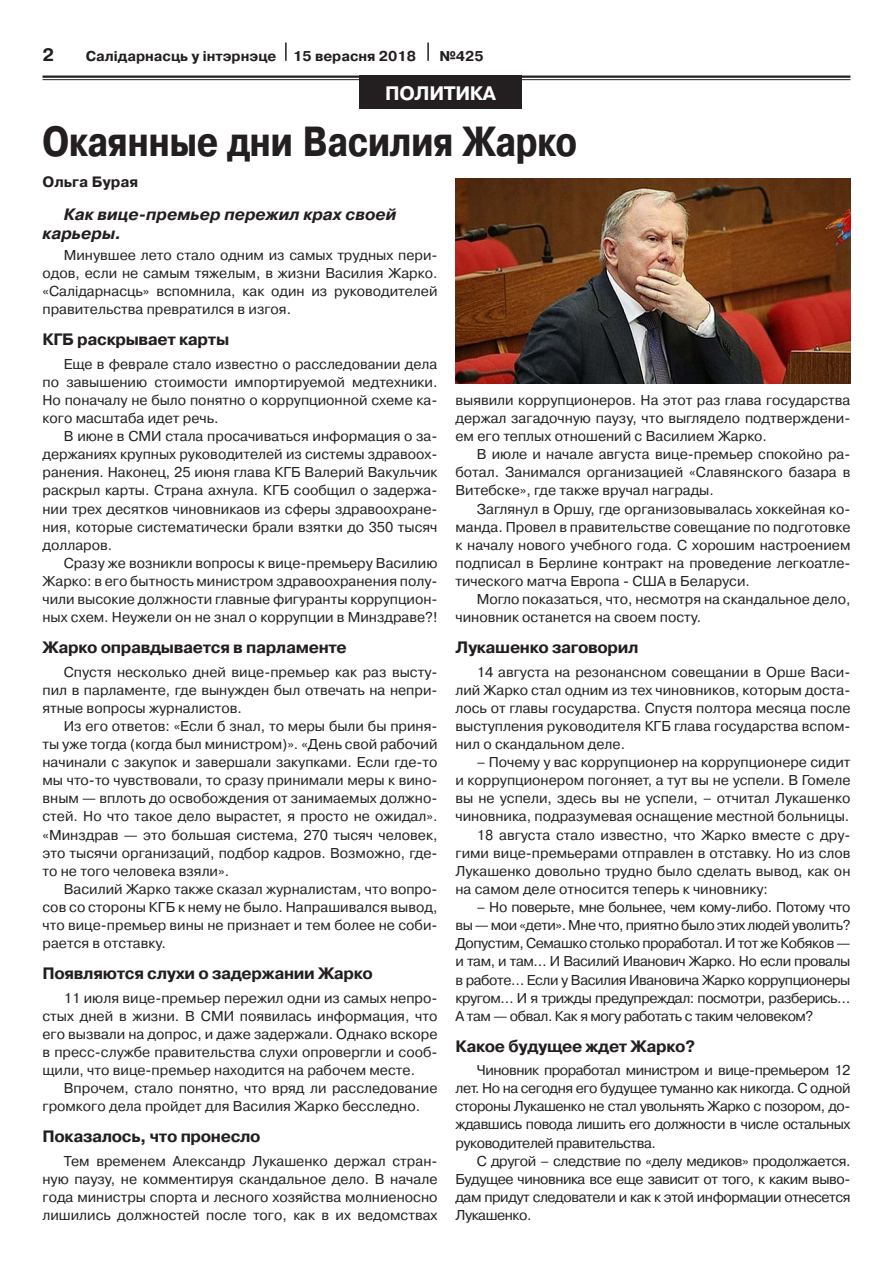
<style>
.page{position:relative;width:893px;height:1263px;background:#fff}
.page>*{position:absolute;margin:0;border:0;box-sizing:border-box;transform-origin:0 0}
.t1{font:700 42px "Pragmatica Cond C";color:#231f20}
.t2{font:700 19.5px "Pragmatica C";letter-spacing:-.02em;color:#fff}
.t3{font:700 18px "Pragmatica C";color:#231f20}
.t4{font:700 16.5px "Pragmatica C";letter-spacing:-.02em;color:#231f20}
.t5{font:italic 700 16.5px/19.5px "Pragmatica C";color:#231f20}
.t6{font:700 15px "Pragmatica C";color:#231f20}
.t7{font:14.25px/18.1px "Pragmatica C";color:#231f20;text-align:justify}
.t8{font:700 14.25px "Pragmatica C";color:#231f20}
</style>
<div class="page">
<hr style="left:43px;top:76px;width:807px;height:2px;background:#231f20">
<hr style="left:43px;top:79px;width:807px;height:1px;background:#231f20">
<svg style="left:285px;top:43px;width:2px;height:18px"></svg>
<svg style="left:427px;top:43px;width:2px;height:18px"></svg>
<div style="left:360px;top:76px;width:162px;height:33px;background:#231f20"></div>
<img style="left:455px;top:179px;width:395px;height:204px">
<p class="t3" style="left:43px;top:44px;width:13px">2</p>
<p class="t8" style="left:86px;top:48px;width:332px">Салiдарнасць у iнтэрнэце 15 верасня 2018</p>
<p class="t8" style="left:439px;top:48px;width:46px">№425</p>
<h2 class="t2" style="left:385px;top:82px;width:112px">ПОЛИТИКА</h2>
<h1 class="t1" style="left:43px;top:118px;width:536px">Окаянные дни Василия Жарко</h1>
<p class="t6" style="left:43px;top:174px;width:97px">Ольга Бурая</p>
<p class="t5" style="left:43px;top:204px;width:355px;text-indent:21px">Как вице-премьер пережил крах своей карьеры.</p>
<p class="t7" style="left:43px;top:246px;width:396px;text-indent:21px">Минувшее лето стало одним из самых трудных пери&shy;одов, если не самым тяжелым, в жизни Василия Жарко. «Салідарнасць» вспомнила, как один из руководителей правительства превратился в изгоя.</p>
<p class="t4" style="left:43px;top:330px;width:188px">КГБ раскрывает карты</p>
<p class="t7" style="left:43px;top:355px;width:396px;text-indent:21px">Еще в феврале стало известно о расследовании дела по завышению стоимости импортируемой медтехники.<br>Но поначалу не было понятно о коррупционной схеме ка&shy;кого масштаба идет речь.</p>
<p class="t7" style="left:43px;top:427px;width:396px;text-indent:21px">В июне в СМИ стала просачиваться информация о за&shy;держаниях крупных руководителей из системы здравоох&shy;ранения. Наконец, 25 июня глава КГБ Валерий Вакульчик раскрыл карты. Страна ахнула. КГБ сообщил о задержа&shy;нии трех десятков чиновникаов из сферы здравоохране&shy;ния, которые систематически брали взятки до 350 тысяч долларов.</p>
<p class="t7" style="left:43px;top:554px;width:396px;text-indent:21px">Сразу же возникли вопросы к вице-премьеру Василию Жарко: в его бытность министром здравоохранения полу&shy;чили высокие должности главные фигуранты коррупцион&shy;ных схем. Неужели он не знал о коррупции в Минздраве?!</p>
<p class="t4" style="left:43px;top:638px;width:306px">Жарко оправдывается в парламенте</p>
<p class="t7" style="left:43px;top:663px;width:396px;text-indent:21px">Спустя несколько дней вице-премьер как раз высту&shy;пил в парламенте, где вынужден был отвечать на непри&shy;ятные вопросы журналистов.</p>
<p class="t7" style="left:43px;top:717px;width:396px;text-indent:21px">Из его ответов: «Если б знал, то меры были бы приня&shy;ты уже тогда (когда был министром)». «День свой рабочий начинали с закупок и завершали закупками. Если где-то мы что-то чувствовали, то сразу принимали меры к вино&shy;вным — вплоть до освобождения от занимаемых должно&shy;стей. Но что такое дело вырастет, я просто не ожидал». «Минздрав — это большая система, 270 тысяч человек, это тысячи организаций, подбор кадров. Возможно, где&shy;то не того человека взяли».</p>
<p class="t7" style="left:43px;top:880px;width:396px;text-indent:21px">Василий Жарко также сказал журналистам, что вопро&shy;сов со стороны КГБ к нему не было. Напрашивался вывод, что вице-премьер вины не признает и тем более не соби&shy;рается в отставку.</p>
<p class="t4" style="left:43px;top:964px;width:332px">Появляются слухи о задержании Жарко</p>
<p class="t7" style="left:43px;top:989px;width:396px;text-indent:21px">11 июля вице-премьер пережил одни из самых непро&shy;стых дней в жизни. В СМИ появилась информация, что его вызвали на допрос, и даже задержали. Однако вскоре в пресс-службе правительства слухи опровергли и сооб&shy;щили, что вице-премьер находится на рабочем месте.</p>
<p class="t7" style="left:43px;top:1079px;width:396px;text-indent:21px">Впрочем, стало понятно, что вряд ли расследование громкого дела пройдет для Василия Жарко бесследно.</p>
<p class="t4" style="left:43px;top:1127px;width:220px">Показалось, что пронесло</p>
<p class="t7" style="left:43px;top:1152px;width:396px;text-indent:21px">Тем временем Александр Лукашенко держал стран&shy;ную паузу, не комментируя скандальное дело. В начале года министры спорта и лесного хозяйства молниеносно лишились должностей после того, как в их ведомствах</p>
<p class="t7" style="left:455px;top:391px;width:396px">выявили коррупционеров. На этот раз глава государства держал загадочную паузу, что выглядело подтверждени&shy;ем его теплых отношений с Василием Жарко.</p>
<p class="t7" style="left:455px;top:445px;width:396px;text-indent:21px">В июле и начале августа вице-премьер спокойно ра&shy;ботал. Занимался организацией «Славянского базара в Витебске», где также вручал награды.</p>
<p class="t7" style="left:455px;top:500px;width:396px;text-indent:21px">Заглянул в Оршу, где организовывалась хоккейная ко&shy;манда. Провел в правительстве совещание по подготовке к началу нового учебного года. С хорошим настроением подписал в Берлине контракт на проведение легкоатле&shy;тического матча Европа - США в Беларуси.</p>
<p class="t7" style="left:455px;top:590px;width:396px;text-indent:21px">Могло показаться, что, несмотря на скандальное дело, чиновник останется на своем посту.</p>
<p class="t4" style="left:455px;top:638px;width:185px">Лукашенко заговорил</p>
<p class="t7" style="left:455px;top:663px;width:396px;text-indent:21px">14 августа на резонансном совещании в Орше Васи&shy;лий Жарко стал одним из тех чиновников, которым доста&shy;лось от главы государства. Спустя полтора месяца после выступления руководителя КГБ глава государства вспом&shy;нил о скандальном деле.</p>
<p class="t7" style="left:477px;top:753px;width:375px">– Почему у вас коррупционер на коррупционере сидит</p>
<p class="t7" style="left:455px;top:771px;width:396px">и коррупционером погоняет, а тут вы не успели. В Гомеле</p>
<p class="t7" style="left:455px;top:789px;width:396px">вы не успели, здесь вы не успели, – отчитал Лукашенко</p>
<p class="t7" style="left:455px;top:807px;width:395px">чиновника, подразумевая оснащение местной больницы.</p>
<p class="t7" style="left:477px;top:826px;width:375px">18 августа стало известно, что Жарко вместе с дру-</p>
<p class="t7" style="left:455px;top:844px;width:396px">гими вице-премьерами отправлен в отставку. Но из слов</p>
<p class="t7" style="left:455px;top:862px;width:396px">Лукашенко довольно трудно было сделать вывод, как он</p>
<p class="t7" style="left:455px;top:880px;width:314px">на самом деле относится теперь к чиновнику:</p>
<p class="t7" style="left:455px;top:898px;width:396px;text-indent:21px">– Но поверьте, мне больнее, чем кому-либо. Потому что вы — мои «дети». Мне что, приятно было этих людей уволить?<br>Допустим, Семашко столько проработал. И тот же Кобяков — и там, и там… И Василий Иванович Жарко. Но если провалы в работе… Если у Василия Ивановича Жарко коррупционеры кругом… И я трижды предупреждал: посмотри, разберись… А там — обвал. Как я могу работать с таким человеком?</p>
<p class="t4" style="left:455px;top:1037px;width:241px">Какое будущее ждет Жарко?</p>
<p class="t7" style="left:455px;top:1061px;width:396px;text-indent:21px">Чиновник проработал министром и вице-премьером 12 лет. Но на сегодня его будущее туманно как никогда. С одной стороны Лукашенко не стал увольнять Жарко с позором, до&shy;ждавшись повода лишить его должности в числе остальных руководителей правительства.</p>
<p class="t7" style="left:455px;top:1152px;width:396px;text-indent:21px">С другой – следствие по «делу медиков» продолжается.<br>Будущее чиновника все еще зависит от того, к каким выво&shy;дам придут следователи и как к этой информации отнесется Лукашенко.</p>
</div>
